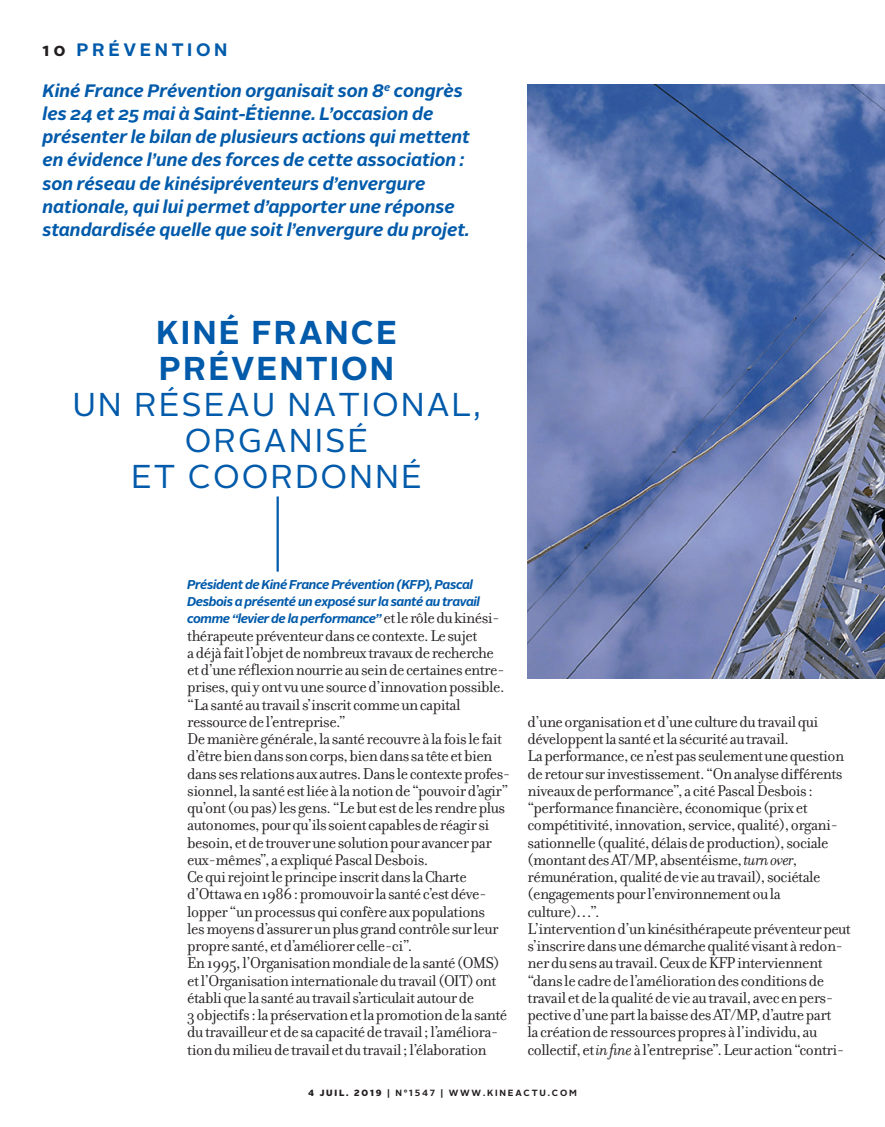
<style>
.page{position:relative;width:885px;height:1127px;background:#fff}
.page>*{position:absolute;margin:0;border:0;box-sizing:border-box;transform-origin:0 0}
.Sans_interligne{font:33px/36px "Alright Sans";letter-spacing:.06em;color:#015aaa;text-align:center}
.Sans_interligne-2{font:700 33px/36px "Alright Sans";letter-spacing:.06em;color:#015aaa}
.chapo_bleu{font:italic 700 18px "Alright Sans";color:#015aaa}
.t1{font:700 18px "Alright Sans";letter-spacing:.2em;color:#015aaa}
.texte_courant{font:16.8px/17.2px "Filosofia OT";letter-spacing:-.03em;color:#231f20}
.texte_courant-2{font:italic 700 12.75px/17.2px "Alright Sans";letter-spacing:-.03em;color:#015aaa}
.t2{font:700 9px "Alright Sans";letter-spacing:.2em;color:#231f20}
.s1{color:#231f20}
.s2{font-family:"Filosofia OT";font-weight:400;font-style:normal;font-size:16.8px;color:#231f20}
.s3{font-style:italic}
.s4{font-weight:900}
</style>
<div class="page">
<hr style="left:276px;top:496px;width:3px;height:75px;background:#015aaa">
<img style="left:527px;top:84px;width:357px;height:595px">
<p class="t1" style="left:43px;top:37px;width:186px"><span class="s1">10</span> PRÉVENTION</p>
<p class="chapo_bleu" style="left:43px;top:78px;width:421px">Kiné France Prévention organisait son 8<sup>e</sup> congrès</p>
<p class="chapo_bleu" style="left:43px;top:101px;width:392px">les 24 et 25 mai à Saint-Étienne. L’occasion de</p>
<p class="chapo_bleu" style="left:43px;top:124px;width:429px">présenter le bilan de plusieurs actions qui mettent</p>
<p class="chapo_bleu" style="left:43px;top:148px;width:423px">en évidence l’une des forces de cette association :</p>
<p class="chapo_bleu" style="left:43px;top:171px;width:384px">son réseau de kinésipréventeurs d’envergure</p>
<p class="chapo_bleu" style="left:43px;top:194px;width:414px">nationale, qui lui permet d’apporter une réponse</p>
<p class="chapo_bleu" style="left:43px;top:217px;width:428px">standardisée quelle que soit l’envergure du projet.</p>
<p class="Sans_interligne-2" style="left:156px;top:315px;width:242px">KINÉ FRANCE<br>PRÉVENTION</p>
<p class="Sans_interligne" style="left:72px;top:387px;width:410px">UN RÉSEAU NATIONAL,<br>ORGANISÉ</p>
<p class="Sans_interligne" style="left:131px;top:459px;width:292px">ET COORDONNÉ</p>
<p class="texte_courant-2" style="left:187px;top:576px;width:314px">Président de Kiné France Prévention (KFP), Pascal<br>Desbois a présenté un exposé sur la santé au travail comme “levier de la performance” <span class="s2">et le rôle du kinési-</span></p>
<p class="texte_courant" style="left:187px;top:627px;width:291px">thérapeute préventeur dans ce contexte. Le sujet</p>
<p class="texte_courant" style="left:187px;top:644px;width:319px">a déjà fait l’objet de nombreux travaux de recherche et d’une réflexion nourrie au sein de certaines entre&shy;prises, qui y ont vu une source d’innovation possible. “La santé au travail s’inscrit comme un capital</p>
<p class="texte_courant" style="left:187px;top:713px;width:160px">ressource de l’entreprise.”</p>
<p class="texte_courant" style="left:187px;top:730px;width:325px">De manière générale, la santé recouvre à la fois le fait d’être bien dans son corps, bien dans sa tête et bien dans ses relations aux autres. Dans le contexte profes&shy;sionnel, la santé est liée à la notion de “pouvoir d’agir” qu’ont (ou pas) les gens. “Le but est de les rendre plus autonomes, pour qu’ils soient capables de réagir si besoin, et de trouver une solution pour avancer par eux-mêmes”, a expliqué Pascal Desbois.</p>
<p class="texte_courant" style="left:187px;top:868px;width:313px">Ce qui rejoint le principe inscrit dans la Charte d’Ottawa en 1986 : promouvoir la santé c’est déve&shy;lopper “un processus qui confère aux populations les moyens d’assurer un plus grand contrôle sur leur propre santé, et d’améliorer celle-ci”.</p>
<p class="texte_courant" style="left:187px;top:955px;width:314px">En 1995, l’Organisation mondiale de la santé (OMS) et l’Organisation internationale du travail (OIT) ont établi que la santé au travail s’articulait autour de</p>
<p class="texte_courant" style="left:187px;top:1006px;width:321px">3 objectifs : la préservation et la promotion de la santé du travailleur et de sa capacité de travail ; l’améliora&shy;tion du milieu de travail et du travail ; l’élaboration</p>
<p class="texte_courant" style="left:527px;top:713px;width:292px">d’une organisation et d’une culture du travail qui développent la santé et la sécurité au travail.</p>
<p class="texte_courant" style="left:527px;top:748px;width:318px">La performance, ce n’est pas seulement une question de retour sur investissement. “On analyse différents</p>
<p class="texte_courant" style="left:527px;top:782px;width:312px">niveaux de performance”, a cité Pascal Desbois : “performance financière, économique (prix et compétitivité, innovation, service, qualité), organi&shy;sationnelle (qualité, délais de production), sociale (montant des AT/MP, absentéisme, <span class="s3">turn over</span>,</p>
<p class="texte_courant" style="left:527px;top:868px;width:294px">rémunération, qualité de vie au travail), sociétale</p>
<p class="texte_courant" style="left:527px;top:886px;width:255px">(engagements pour l’environnement ou la culture)…”.</p>
<p class="texte_courant" style="left:527px;top:920px;width:325px">L’intervention d’un kinésithérapeute préventeur peut s’inscrire dans une démarche qualité visant à redon&shy;ner du sens au travail. Ceux de KFP interviennent “dans le cadre de l’amélioration des conditions de travail et de la qualité de vie au travail, avec en pers&shy;pective d’une part la baisse des AT/MP, d’autre part<br>la création de ressources propres à l’individu, au collectif, et <span class="s3">in fine</span> à l’entreprise”. Leur action “contri-</p>
<p class="t2" style="left:308px;top:1086px;width:270px"><span class="s4">4 JUIL. 2019</span> | N°1547 | WWW.KINEACTU.COM</p>
</div>
